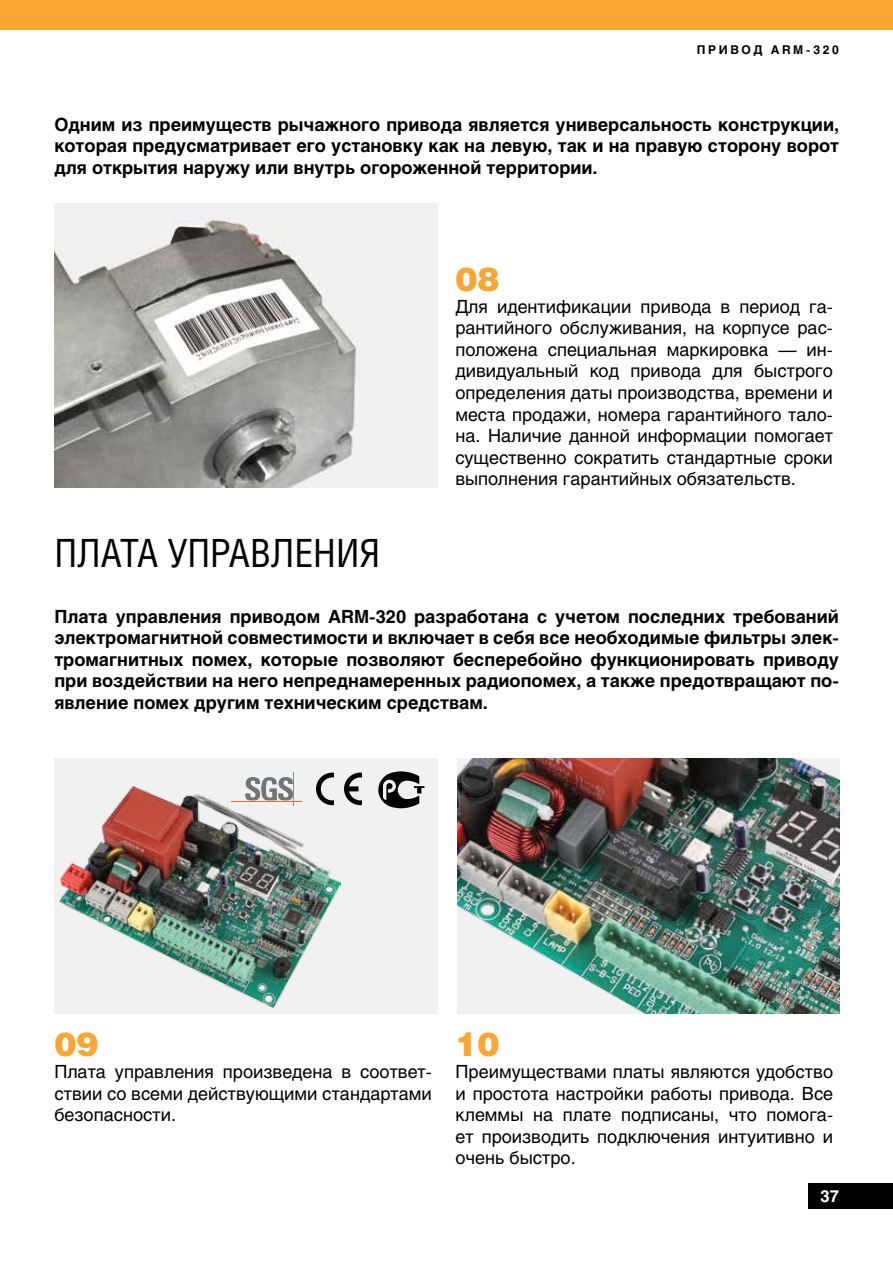
<style>
.page{position:relative;width:893px;height:1263px;background:#fff}
.page>*{position:absolute;margin:0;border:0;box-sizing:border-box;transform-origin:0 0}
.t1{font:39px "Helios Cond";color:#000}
.t2{font:900 33px "Helios";color:#faa634}
.t3{font:18px/21.6px "Helios";color:#000;text-align:justify}
.t4{font:700 18px/21.6px "Helios";color:#000;text-align:justify}
.t5{font:700 16.5px "Helios";color:#fff}
.t6{font:700 12px "Helios";letter-spacing:.22em;color:#000}
</style>
<div class="page">
<div style="left:808px;top:1183px;width:85px;height:26px;background:#000"></div>
<div style="left:0;top:0;width:893px;height:30px;background:#faa634"></div>
<div style="left:54px;top:759px;width:384px;height:255px;background:#f1f1f2"></div>
<img style="left:60px;top:786px;width:281px;height:221px">
<img style="left:54px;top:203px;width:384px;height:284px">
<img style="left:457px;top:759px;width:382px;height:255px">
<hr style="left:231px;top:800px;width:71px;height:1px;background:#f36a27">
<hr style="left:293px;top:773px;width:1px;height:33px;background:#f36a27">
<svg style="left:245px;top:777px;width:48px;height:24px"></svg>
<svg style="left:316px;top:772px;width:18px;height:33px"></svg>
<svg style="left:344px;top:772px;width:18px;height:33px"></svg>
<svg style="left:378px;top:771px;width:46px;height:37px"></svg>
<p class="t6" style="left:697px;top:43px;width:144px">Привод ARM-320</p>
<p class="t4" style="left:54px;top:114px;width:786px">Одним из преимуществ рычажного привода является универсальность конструкции, которая предусматривает его установку как на левую, так и на правую сторону ворот для открытия наружу или внутрь огороженной территории.</p>
<h1 class="t1" style="left:54px;top:529px;width:327px">Плата управления</h1>
<h2 class="t2" style="left:455px;top:258px;width:46px">08</h2>
<p class="t3" style="left:455px;top:295px;width:379px">Для идентификации привода в период га&shy;рантийного обслуживания, на корпусе рас&shy;положена специальная маркировка — ин&shy;дивидуальный код привода для быстрого определения даты производства, времени и места продажи, номера гарантийного тало&shy;на. Наличие данной информации помогает существенно сократить стандартные сроки выполнения гарантийных обязательств.</p>
<p class="t4" style="left:54px;top:605px;width:786px">Плата управления приводом ARM-320 разработана с учетом последних требований электромагнитной совместимости и включает в себя все необходимые фильтры элек&shy;тромагнитных помех, которые позволяют бесперебойно функционировать приводу при воздействии на него непреднамеренных радиопомех, а также предотвращают по&shy;явление помех другим техническим средствам.</p>
<h2 class="t2" style="left:54px;top:1024px;width:46px">09</h2>
<p class="t3" style="left:54px;top:1061px;width:379px">Плата управления произведена в соответ&shy;ствии со всеми действующими стандартами безопасности.</p>
<h2 class="t2" style="left:456px;top:1024px;width:46px">10</h2>
<p class="t3" style="left:456px;top:1061px;width:379px">Преимуществами платы являются удобство и простота настройки работы привода. Все клеммы на плате подписаны, что помога&shy;ет производить подключения интуитивно и очень быстро.</p>
<p class="t5" style="left:820px;top:1187px;width:20px">37</p>
</div>
